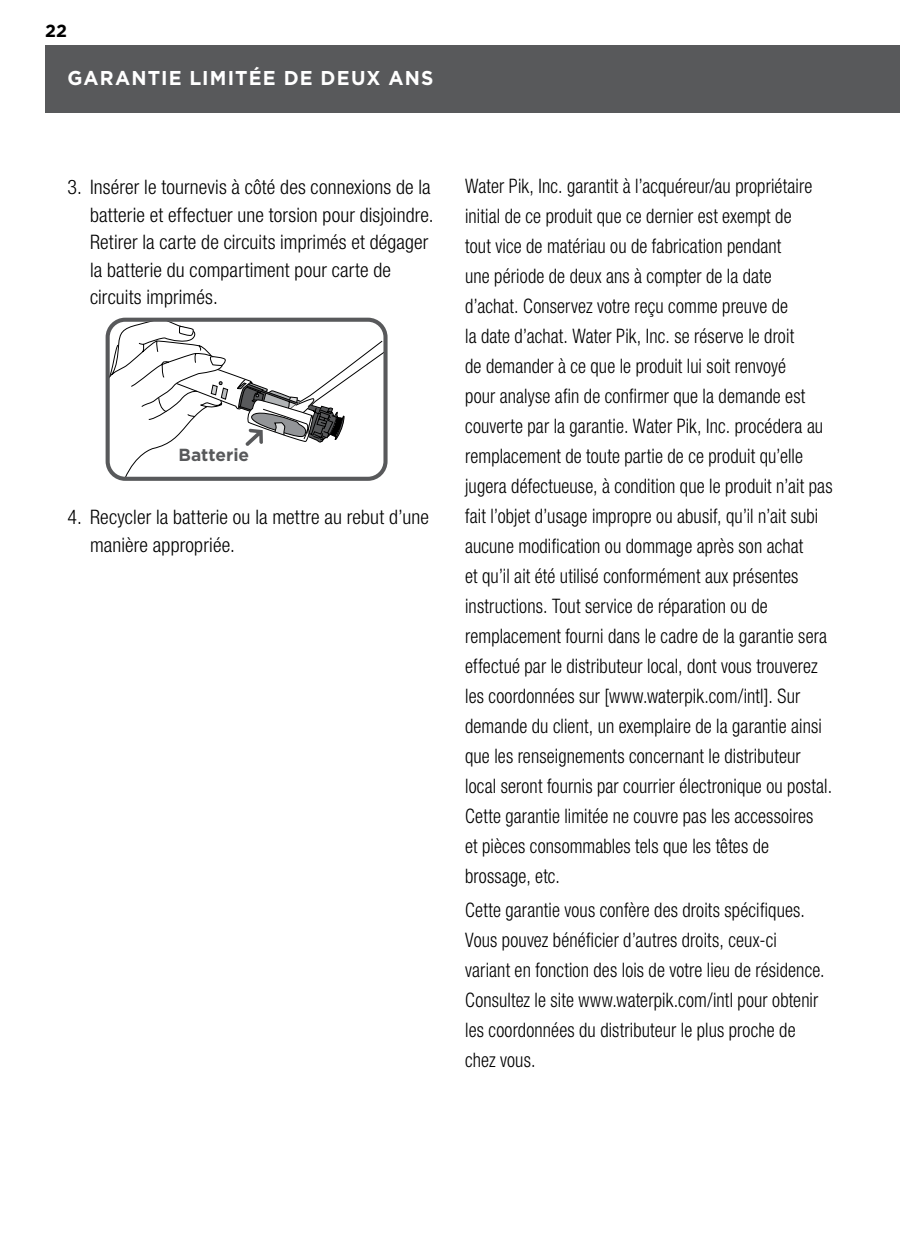
<style>
.page{position:relative;width:900px;height:1260px;background:#fff}
.page>*{position:absolute;margin:0;border:0;box-sizing:border-box;transform-origin:0 0}
.t1{font:300 condensed 20px/30px "Helvetica Neue LT Pro";letter-spacing:.01em;color:#000;scale:.93 1}
.t2{font:300 condensed 20px/27.5px "Helvetica Neue LT Pro";letter-spacing:.01em;color:#000}
.t3{font:700 20px "Gotham";letter-spacing:.06em;color:#fff;scale:.96 1}
.t4{font:700 17.5px "Gotham";color:#58595b}
.t5{font:700 17.5px "Gotham";color:#000}
</style>
<div class="page">
<div style="left:45px;top:45px;width:855px;height:67px;background:#58595b"></div>
<svg style="left:108px;top:320px;width:275px;height:156px"></svg>
<div style="left:106px;top:318px;width:282px;height:163px;border:4px solid #58595b;border-radius:18px"></div>
<p class="t5" style="left:45px;top:19px;width:23px">22</p>
<p class="t3" style="left:68px;top:65px;width:383px">GARANTIE LIMITÉE DE DEUX ANS</p>
<p class="t2" style="left:90px;top:173px;width:345px;text-indent:-22px">3. Insérer le tournevis à côté des connexions de la batterie et effectuer une torsion pour disjoindre.<br>Retirer la carte de circuits imprimés et dégager la batterie du compartiment pour carte de circuits imprimés.</p>
<p class="t4" style="left:179px;top:443px;width:72px">Batterie</p>
<p class="t2" style="left:90px;top:503px;width:341px;text-indent:-22px">4. Recycler la batterie ou la mettre au rebut d’une manière appropriée.</p>
<p class="t1" style="left:465px;top:171px;width:397px">Water Pik, Inc. garantit à l’acquéreur/au propriétaire initial de ce produit que ce dernier est exempt de<br>tout vice de matériau ou de fabrication pendant<br>une période de deux ans à compter de la date<br>d’achat. Conservez votre reçu comme preuve de<br>la date d’achat. Water Pik, Inc. se réserve le droit<br>de demander à ce que le produit lui soit renvoyé<br>pour analyse afin de confirmer que la demande est couverte par la garantie. Water Pik, Inc. procédera au remplacement de toute partie de ce produit qu’elle jugera défectueuse, à condition que le produit n’ait pas fait l’objet d’usage impropre ou abusif, qu’il n’ait subi aucune modification ou dommage après son achat<br>et qu’il ait été utilisé conformément aux présentes instructions. Tout service de réparation ou de remplacement fourni dans le cadre de la garantie sera effectué par le distributeur local, dont vous trouverez les coordonnées sur [www.waterpik.com/intl]. Sur demande du client, un exemplaire de la garantie ainsi que les renseignements concernant le distributeur local seront fournis par courrier électronique ou postal.<br>Cette garantie limitée ne couvre pas les accessoires<br>et pièces consommables tels que les têtes de brossage, etc.</p>
<p class="t1" style="left:465px;top:895px;width:388px">Cette garantie vous confère des droits spécifiques.<br>Vous pouvez bénéficier d’autres droits, ceux-ci variant en fonction des lois de votre lieu de résidence.<br>Consultez le site www.waterpik.com/intl pour obtenir les coordonnées du distributeur le plus proche de chez vous.</p>
</div>
